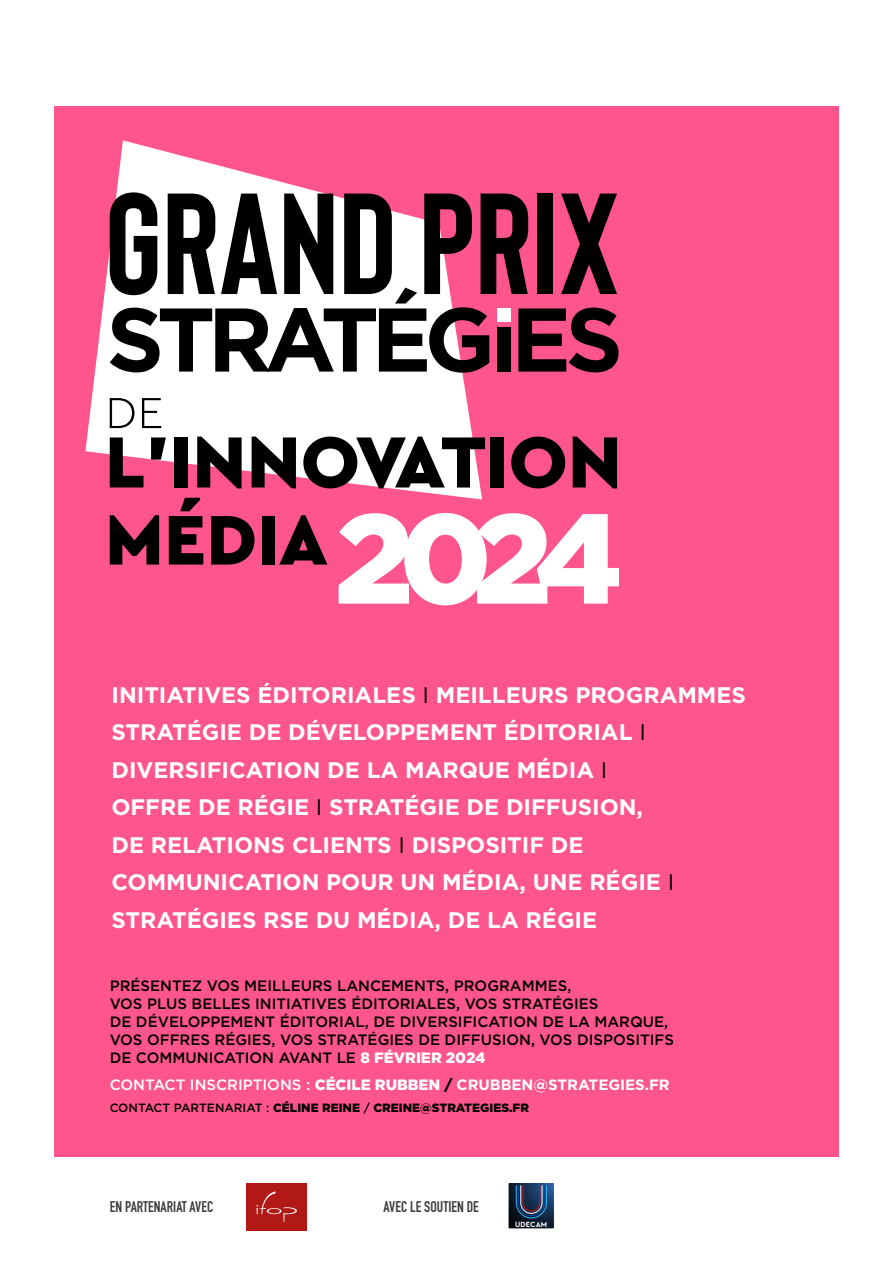
<style>
.page{position:relative;width:893px;height:1263px;background:#fff}
.page>*{position:absolute;margin:0;border:0;box-sizing:border-box;transform-origin:0 0}
.t1{font:700 22.5px/37.5px "Gotham";color:#fff}
.t2{font:700 15.15px "DIN Condensed";color:#3c3c3b}
.t3{font:500 15px/18px "Gotham";color:#000}
.t4{font:700 15px "Gotham";color:#fff}
.t5{font:900 12px "Gotham";color:#000}
.t6{font:700 7.65px "Neutra Text";color:#fff}
.s1{font-weight:400;color:#000}
.s2{font-weight:900;color:#fff}
.s3{font-weight:500}
.s4{font-weight:900}
.s5{font-weight:900;color:#000}
</style>
<div class="page">
<div style="left:54px;top:106px;width:785px;height:1051px;background:#ff558d"></div>
<div style="left:246px;top:1183px;width:61px;height:47px;background:#b11917"></div>
<svg style="left:256px;top:1191px;width:41px;height:31px"></svg>
<svg style="left:508px;top:1182px;width:46px;height:47px;background:#2a3e5a"></svg>
<svg style="left:85px;top:140px;width:397px;height:359px;fill:#fff"></svg>
<svg style="left:339px;top:513px;width:280px;height:92px"></svg>
<svg style="left:110px;top:192px;width:508px;height:181px"></svg>
<svg style="left:110px;top:398px;width:24px;height:30px"></svg>
<svg style="left:142px;top:398px;width:19px;height:30px"></svg>
<svg style="left:110px;top:437px;width:33px;height:50px"></svg>
<svg style="left:151px;top:437px;width:15px;height:23px"></svg>
<div style="left:174px;top:437px;width:13px;height:50px;background:#000"></div>
<svg style="left:197px;top:437px;width:45px;height:51px;background:#51373f"></svg>
<svg style="left:252px;top:437px;width:44px;height:51px;background:#4f3a41"></svg>
<svg style="left:303px;top:437px;width:182px;height:51px;background:#766c6f"></svg>
<div style="left:491px;top:437px;width:13px;height:50px;background:#000"></div>
<svg style="left:511px;top:437px;width:54px;height:51px"></svg>
<svg style="left:573px;top:437px;width:44px;height:51px"></svg>
<svg style="left:110px;top:515px;width:49px;height:49px"></svg>
<svg style="left:169px;top:498px;width:34px;height:66px"></svg>
<svg style="left:211px;top:516px;width:43px;height:48px"></svg>
<div style="left:262px;top:516px;width:12px;height:48px;background:#000"></div>
<svg style="left:279px;top:515px;width:48px;height:49px"></svg>
<p class="t1" style="left:111px;top:676px;width:636px">INITIATIVES ÉDITORIALES <span class="s1">I</span> MEILLEURS PROGRAMMES STRATÉGIE DE DÉVELOPPEMENT ÉDITORIAL <span class="s1">I </span>DIVERSIFICATION DE LA MARQUE MÉDIA <span class="s1">I<br></span>OFFRE DE RÉGIE <span class="s1">I</span> STRATÉGIE DE DIFFUSION,<br>DE RELATIONS CLIENTS <span class="s1">I</span> DISPOSITIF DE COMMUNICATION POUR UN MÉDIA, UNE RÉGIE <span class="s1">I </span>STRATÉGIES RSE DU MÉDIA, DE LA RÉGIE</p>
<p class="t3" style="left:110px;top:977px;width:566px">PRÉSENTEZ VOS MEILLEURS LANCEMENTS, PROGRAMMES,<br>VOS PLUS BELLES INITIATIVES ÉDITORIALES, VOS STRATÉGIES<br>DE DÉVELOPPEMENT ÉDITORIAL, DE DIVERSIFICATION DE LA MARQUE, VOS OFFRES RÉGIES, VOS STRATÉGIES DE DIFFUSION, VOS DISPOSITIFS DE COMMUNICATION AVANT LE <span class="s2">8 FÉVRIER 2024</span></p>
<p class="t4" style="left:110px;top:1074px;width:562px"><span class="s3">CONTACT INSCRIPTIONS :</span> <span class="s4">CÉCILE RUBBEN</span> <span class="s5">/</span> CRUBBEN@STRATEGIES.FR</p>
<p class="t5" style="left:110px;top:1100px;width:421px"><span class="s3">CONTACT PARTENARIAT :</span> CÉLINE REINE <span class="s3">/</span> CREINE@STRATEGIES.FR</p>
<p class="t2" style="left:110px;top:1197px;width:105px">EN PARTENARIAT AVEC</p>
<p class="t2" style="left:384px;top:1197px;width:97px">AVEC LE SOUTIEN DE</p>
<p class="t6" style="left:515px;top:1219px;width:33px">UDECAM</p>
</div>
